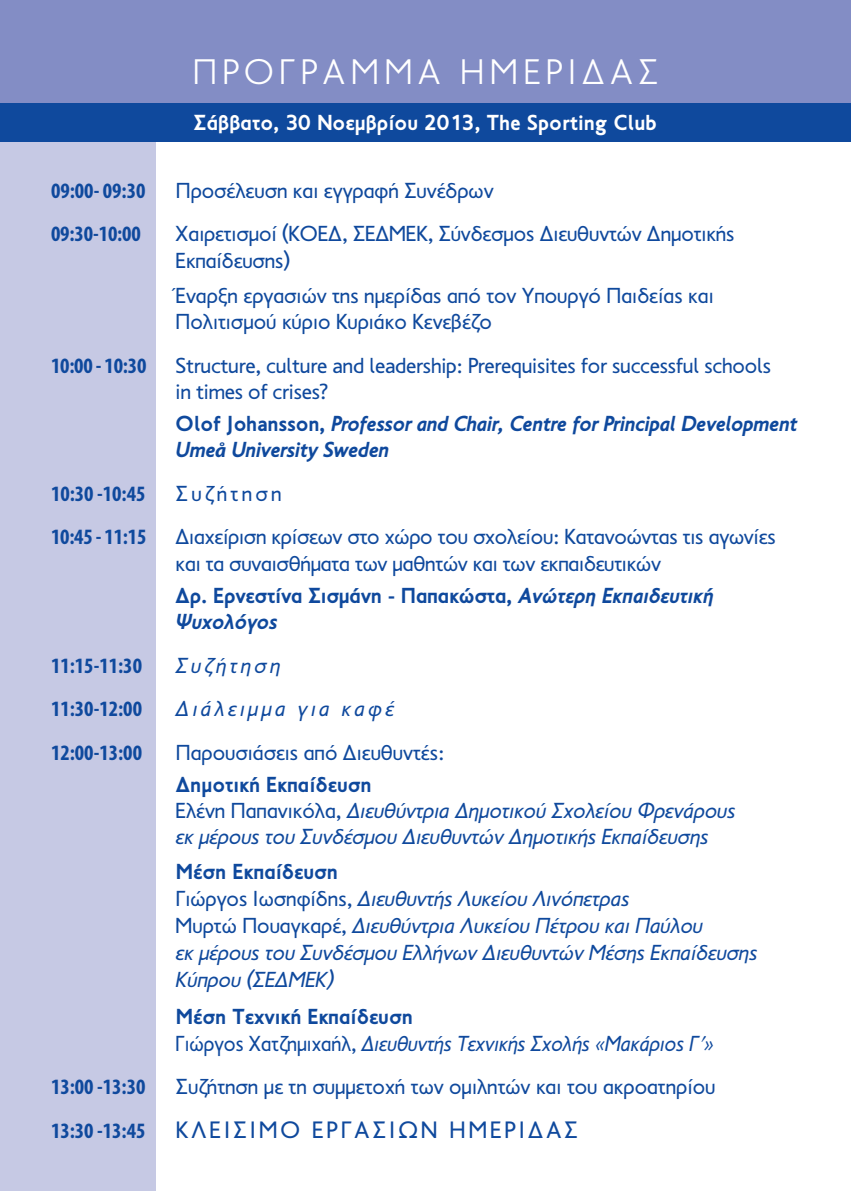
<style>
.page{position:relative;width:851px;height:1191px;background:#fff}
.page>*{position:absolute;margin:0;border:0;box-sizing:border-box;transform-origin:0 0}
.t1{font:300 36px "PF Transport";letter-spacing:.15em;color:#fff}
.t2{font:24px "PF Transport";letter-spacing:.125em;color:#0f499d}
.t3{font:22px/26.4px "PF Transport";letter-spacing:-.005em;color:#0f499d}
.t4{font:italic 22px/26.8px "PF Transport";color:#0f499d}
.t5{font:700 condensed 22px "Myriad Pro";color:#0f499d}
.t6{font:italic 700 22px/26.4px "PF Transport";letter-spacing:-.025em;color:#0f499d}
.t7{font:italic 22px/26.4px "PF Transport";color:#0f499d;scale:.95 1}
.t8{font:700 22px/26.4px "PF Transport";letter-spacing:-.01em;color:#0f499d}
.t9{font:700 22px "PF Transport";color:#fff}
.t10{font:italic 22px "PF Transport";letter-spacing:.15em;color:#0f499d}
.t11{font:22px "PF Transport";letter-spacing:.15em;color:#0f499d}
.s1{font-style:normal}
.s2{font-family:"Myriad Pro";font-size:20px}
.s3{font-style:italic}
.s4{font-weight:700;font-style:normal}
.s5{font-family:"Mg Optima"}
</style>
<div class="page">
<div style="left:0;top:0;width:156px;height:1191px;background:#c6c9e4"></div>
<div style="left:0;top:102px;width:850px;height:40px;background:#0f499d"></div>
<div style="left:0;top:0;width:850px;height:102px;background:#838dc5"></div>
<h1 class="t1" style="left:193px;top:51px;width:467px">ΠΡΟΓΡΑΜΜΑ ΗΜΕΡΙΔΑΣ</h1>
<p class="t9" style="left:194px;top:110px;width:464px">Σάββατο, 30 Νοεμβρίου 2013, The Sporting Club</p>
<p class="t5" style="left:51px;top:177px;width:96px">09:00- 09:30</p>
<p class="t3" style="left:176px;top:180px;width:319px">Προσέλευση και εγγραφή Συνέδρων</p>
<p class="t5" style="left:51px;top:221px;width:91px">09:30-10:00</p>
<p class="t3" style="left:176px;top:223px;width:560px">Χαιρετισμοί (ΚΟΕΔ, ΣΕΔΜΕΚ, Σύνδεσμος Διευθυντών Δημοτικής<br>Εκπαίδευσης)</p>
<p class="t3" style="left:176px;top:284px;width:539px">Έναρξη εργασιών της ημερίδας από τον Υπουργό Παιδείας και<br>Πολιτισμού κύριο Κυριάκο Κενεβέζο</p>
<p class="t5" style="left:51px;top:352px;width:97px">10:00 - 10:30</p>
<p class="t3" style="left:176px;top:354px;width:597px">Structure, culture and leadership: Prerequisites for successful schools in times of crises?</p>
<p class="t6" style="left:176px;top:410px;width:623px"><span class="s1">Olof Johansson,</span> Professor and Chair, Centre for Principal Development<br>Ume<span class="s2">å</span> University Sweden</p>
<p class="t5" style="left:51px;top:480px;width:96px">10:30 -10:45</p>
<p class="t11" style="left:176px;top:486px;width:107px">Συζήτηση</p>
<p class="t5" style="left:51px;top:524px;width:97px">10:45 - 11:15</p>
<p class="t3" style="left:176px;top:526px;width:601px">Διαχείριση κρίσεων στο χώρο του σχολείου: Κατανοώντας τις αγωνίες και τα συναισθήματα των μαθητών και των εκπαιδευτικών</p>
<p class="t8" style="left:176px;top:582px;width:539px">Δρ. Ερνεστίνα Σισμάνη - Παπακώστα, <span class="s3">Ανώτερη Εκπαιδευτική<br>Ψυχολόγος</span></p>
<p class="t5" style="left:51px;top:652px;width:92px">11:15-11:30</p>
<p class="t10" style="left:176px;top:653px;width:106px">Συζήτηση</p>
<p class="t5" style="left:51px;top:695px;width:92px">11:30-12:00</p>
<p class="t10" style="left:176px;top:696px;width:219px">Διάλειμμα για καφέ</p>
<p class="t5" style="left:51px;top:739px;width:92px">12:00-13:00</p>
<p class="t3" style="left:176px;top:741px;width:270px">Παρουσιάσεις από Διευθυντές:</p>
<p class="t4" style="left:176px;top:771px;width:561px"><span class="s4">Δημοτική Εκπαίδευση<br></span><span class="s1">Ελένη Παπανικόλα,</span> Διευθύντρια Δημοτικού Σχολείου Φρενάρους εκ μέρους του Συνδέσμου Διευθυντών Δημοτικής Εκπαίδευσης</p>
<p class="t4" style="left:176px;top:858px;width:583px"><span class="s4">Μέση Εκπαίδευση<br></span><span class="s1">Γιώργος Ιωσηφίδης,</span> Διευθυντής Λυκείου Λινόπετρας<br><span class="s1">Μυρτώ Πουαγκαρέ,</span> Διευθύντρια Λυκείου Πέτρου και Παύλου<br>εκ μέρους του Συνδέσμου Ελλήνων Διευθυντών Μέσης Εκπαίδευσης Κύπρου (ΣΕΔΜΕΚ)</p>
<p class="t7" style="left:176px;top:1004px;width:568px"><span class="s4">Μέση Τεχνική Εκπαίδευση<br></span><span class="s1">Γιώργος Χατζημιχαήλ,</span> Διευθυντής Τεχνικής Σχολής «Μακάριος Γ<span class="s5">’</span>»</p>
<p class="t5" style="left:51px;top:1073px;width:96px">13:00 -13:30</p>
<p class="t3" style="left:176px;top:1076px;width:541px">Συζήτηση με τη συμμετοχή των ομιλητών και του ακροατηρίου</p>
<p class="t5" style="left:51px;top:1117px;width:96px">13:30 -13:45</p>
<p class="t2" style="left:176px;top:1121px;width:403px">ΚΛΕΙΣΙΜΟ ΕΡΓΑΣΙΩΝ ΗΜΕΡΙΔΑΣ</p>
</div>
